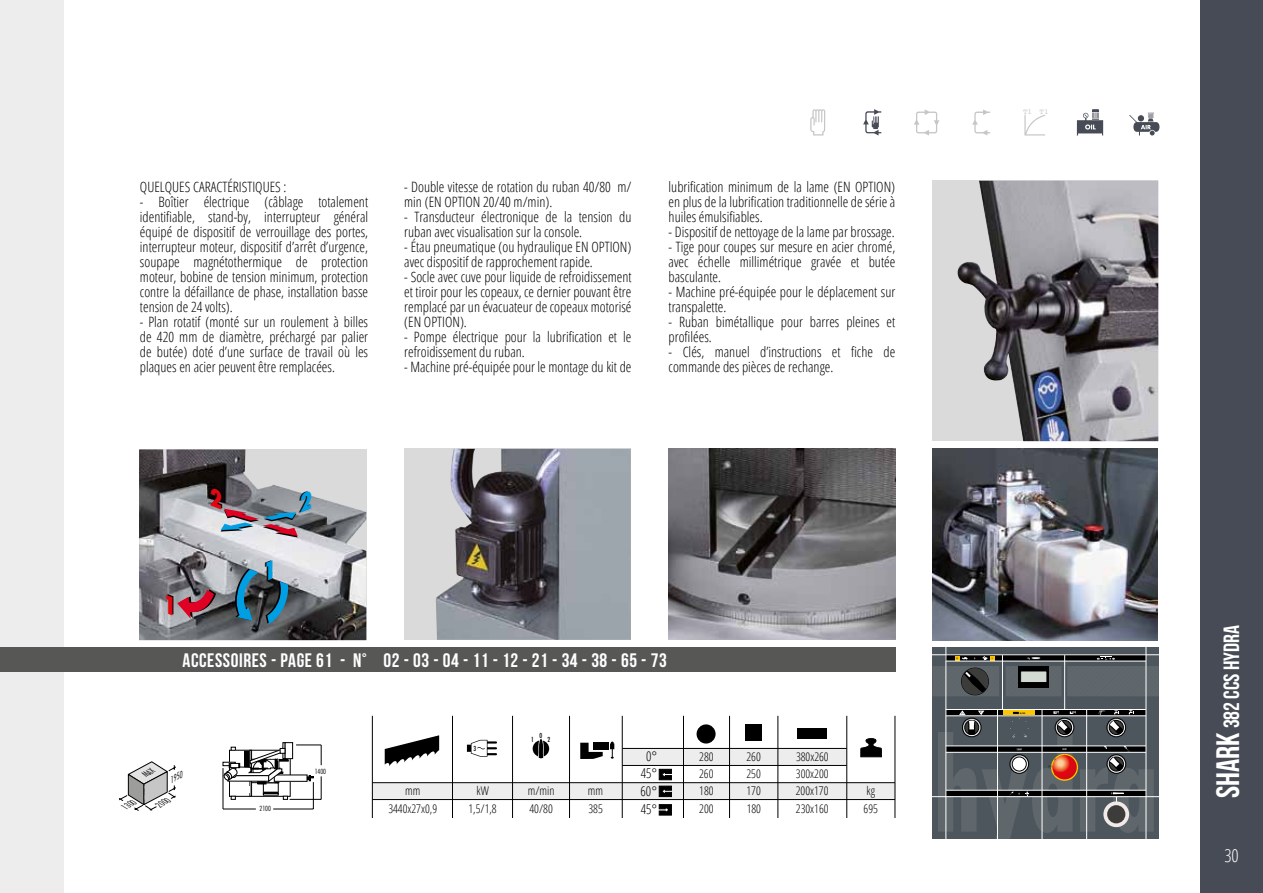
<style>
.page{position:relative;width:1263px;height:893px;background:#fff}
.page>*{position:absolute;margin:0;border:0;box-sizing:border-box;transform-origin:0 0}
.t1{font:22.05px "Bebas Neue";color:#fff}
.t2{font:19.5px "Bebas Neue";letter-spacing:.03em;color:#fff}
.t3{font:300 condensed 18px "Open Sans";color:#fff}
.t4{font:300 condensed 14.25px/15px "Open Sans";color:#000}
.t5{font:300 condensed 13.5px "Open Sans";color:#000}
.t6{font:300 condensed 12px/17.2px "Open Sans";color:#000;text-align:justify}
.t7{font:300 condensed 8.4px "Futura Std";color:#fff}
.t8{font:italic 300 condensed 8.25px "Futura Std";color:#000}
.t9{font:7.5px "Courier";color:#c6c6c6}
.t10{font:300 condensed 6.9px "Futura Std";color:#000}
.t11{font:condensed 6.75px "Futura Std";color:#000}
.s1{font-size:32.4px}
</style>
<div class="page">
<div style="left:1200px;top:0;width:63px;height:893px;background:#474b56"></div>
<img style="left:669px;top:449px;width:226px;height:191px">
<img style="left:932px;top:449px;width:226px;height:191px">
<div style="left:404px;top:449px;width:227px;height:191px;background:#dadada"></div>
<img style="left:436px;top:449px;width:195px;height:191px">
<div style="left:932px;top:181px;width:226px;height:260px;background:#dadada"></div>
<img style="left:957px;top:181px;width:201px;height:260px">
<div style="left:0;top:0;width:64px;height:893px;background:#ededed"></div>
<svg style="left:810px;top:109px;width:15px;height:26px"></svg>
<svg style="left:1077px;top:109px;width:26px;height:26px"></svg>
<svg style="left:914px;top:109px;width:25px;height:26px"></svg>
<svg style="left:863px;top:109px;width:18px;height:26px"></svg>
<svg style="left:972px;top:109px;width:18px;height:26px"></svg>
<svg style="left:1129px;top:113px;width:31px;height:22px"></svg>
<svg style="left:1024px;top:115px;width:21px;height:20px"></svg>
<div style="left:622px;top:748px;width:225px;height:18px;background:#ededed"></div>
<div style="left:372px;top:783px;width:523px;height:17px;background:#ededed"></div>
<svg style="left:659px;top:769px;width:13px;height:11px"></svg>
<svg style="left:659px;top:804px;width:13px;height:11px"></svg>
<svg style="left:659px;top:786px;width:13px;height:11px"></svg>
<svg style="left:385px;top:735px;width:54px;height:31px"></svg>
<svg style="left:467px;top:740px;width:30px;height:17px"></svg>
<svg style="left:533px;top:738px;width:16px;height:21px"></svg>
<div style="left:593px;top:742px;width:16px;height:8px;background:#000"></div>
<svg style="left:580px;top:743px;width:23px;height:16px"></svg>
<svg style="left:610px;top:741px;width:4px;height:18px"></svg>
<svg style="left:861px;top:738px;width:20px;height:19px"></svg>
<div style="left:797px;top:728px;width:30px;height:10px;background:#000"></div>
<div style="left:696px;top:724px;width:19px;height:19px;background:#000;border-radius:50%"></div>
<div style="left:745px;top:725px;width:16px;height:16px;background:#000"></div>
<hr style="left:372px;top:716px;width:1px;height:102px;background:#000">
<hr style="left:452px;top:716px;width:1px;height:102px;background:#000">
<hr style="left:512px;top:716px;width:1px;height:102px;background:#000">
<hr style="left:622px;top:716px;width:1px;height:102px;background:#000">
<hr style="left:683px;top:716px;width:1px;height:102px;background:#000">
<hr style="left:729px;top:716px;width:1px;height:102px;background:#000">
<hr style="left:777px;top:716px;width:1px;height:102px;background:#000">
<hr style="left:846px;top:716px;width:1px;height:102px;background:#000">
<hr style="left:895px;top:716px;width:1px;height:102px;background:#000">
<hr style="left:569px;top:716px;width:1px;height:102px;background:#000">
<hr style="left:622px;top:748px;width:225px;height:1px;background:#000">
<hr style="left:622px;top:765px;width:225px;height:1px;background:#000">
<hr style="left:372px;top:782px;width:523px;height:1px;background:#000">
<hr style="left:372px;top:799px;width:523px;height:1px;background:#000">
<div style="left:250px;top:750px;width:2px;height:46px;border:1px solid #000"></div>
<div style="left:263px;top:783px;width:15px;height:11px;border:1px solid #000"></div>
<hr style="left:223px;top:768px;width:1px;height:41px;background:#000">
<svg style="left:307px;top:775px;width:7px;height:34px"></svg>
<hr style="left:273px;top:809px;width:40px;height:1px;background:#000">
<hr style="left:223px;top:809px;width:33px;height:1px;background:#000">
<hr style="left:290px;top:799px;width:31px;height:1px;background:#000">
<svg style="left:321px;top:776px;width:1px;height:23px"></svg>
<svg style="left:296px;top:745px;width:26px;height:20px"></svg>
<svg style="left:231px;top:796px;width:5px;height:3px"></svg>
<svg style="left:263px;top:792px;width:25px;height:7px"></svg>
<div style="left:285px;top:742px;width:8px;height:17px;border:1px solid #000"></div>
<svg style="left:223px;top:742px;width:65px;height:42px"></svg>
<div style="left:932px;top:647px;width:227px;height:192px;background:#4c565c"></div>
<div style="left:946px;top:655px;width:200px;height:6px;background:#000"></div>
<div style="left:1067px;top:666px;width:92px;height:30px;background:#5f676b"></div>
<svg style="left:1006px;top:666px;width:55px;height:30px"></svg>
<svg style="left:955px;top:656px;width:13px;height:4px"></svg>
<svg style="left:982px;top:656px;width:12px;height:4px"></svg>
<svg style="left:1097px;top:656px;width:18px;height:4px"></svg>
<svg style="left:1028px;top:657px;width:12px;height:3px"></svg>
<hr style="left:932px;top:654px;width:227px;height:1px;background:#fff">
<hr style="left:946px;top:647px;width:1px;height:192px;background:#fff">
<hr style="left:1146px;top:647px;width:1px;height:192px;background:#fff">
<hr style="left:946px;top:661px;width:200px;height:1px;background:#fff">
<hr style="left:932px;top:796px;width:227px;height:1px;background:#fff">
<hr style="left:946px;top:709px;width:200px;height:1px;background:#fff">
<hr style="left:1064px;top:655px;width:1px;height:55px;background:#fff">
<hr style="left:1002px;top:655px;width:1px;height:55px;background:#fff">
<div style="left:1019px;top:666px;width:30px;height:22px;background:#000"></div>
<svg style="left:938px;top:710px;width:216px;height:129px"></svg>
<svg style="left:1052px;top:755px;width:25px;height:24px"></svg>
<svg style="left:932px;top:666px;width:67px;height:30px"></svg>
<div style="left:1020px;top:671px;width:27px;height:11px;background:#d2dad3"></div>
<img style="left:139px;top:449px;width:227px;height:191px">
<svg style="left:234px;top:569px;width:25px;height:52px"></svg>
<div style="left:0;top:647px;width:895px;height:24px;background:#575756"></div>
<svg style="left:119px;top:761px;width:57px;height:50px"></svg>
<svg style="left:265px;top:560px;width:23px;height:64px"></svg>
<svg style="left:167px;top:589px;width:49px;height:30px"></svg>
<svg style="left:210px;top:486px;width:101px;height:51px"></svg>
<p class="t4" style="left:140px;top:178px;width:148px">QUELQUES CARACTÉRISTIQUES :</p>
<p class="t4" style="left:140px;top:193px;width:230px;text-align:justify">- Boîtier électrique (câblage totalement identifiable, stand-by, interrupteur général équipé de dispositif de verrouillage des portes, interrupteur moteur, dispositif d’arrêt d’urgence, soupape magnétothermique de protection moteur, bobine de tension minimum, protection contre la défaillance de phase, installation basse tension de 24 volts).</p>
<p class="t4" style="left:140px;top:314px;width:230px;text-align:justify">- Plan rotatif (monté sur un roulement à billes de 420 mm de diamètre, préchargé par palier de butée) doté d’une surface de travail où les plaques en acier peuvent être remplacées.</p>
<p class="t4" style="left:404px;top:179px;width:229px">- Double vitesse de rotation du ruban 40/80 m/ min (EN OPTION 20/40 m/min).</p>
<p class="t4" style="left:404px;top:209px;width:229px">- Transducteur électronique de la tension du ruban avec visualisation sur la console.</p>
<p class="t4" style="left:404px;top:239px;width:229px">- Étau pneumatique (ou hydraulique EN OPTION) avec dispositif de rapprochement rapide.</p>
<p class="t4" style="left:404px;top:269px;width:229px;text-align:justify">- Socle avec cuve pour liquide de refroidissement et tiroir pour les copeaux, ce dernier pouvant être remplacé par un évacuateur de copeaux motorisé (EN OPTION).</p>
<p class="t4" style="left:404px;top:329px;width:229px">- Pompe électrique pour la lubrification et le refroidissement du ruban.</p>
<p class="t4" style="left:404px;top:359px;width:229px">- Machine pré-équipée pour le montage du kit de</p>
<p class="t4" style="left:669px;top:179px;width:228px;text-align:justify">lubrification minimum de la lame (EN OPTION) en plus de la lubrification traditionnelle de série à huiles émulsifiables.</p>
<p class="t4" style="left:669px;top:224px;width:228px">- Dispositif de nettoyage de la lame par brossage.</p>
<p class="t4" style="left:669px;top:239px;width:228px;text-align:justify">- Tige pour coupes sur mesure en acier chromé, avec échelle millimétrique gravée et butée basculante.</p>
<p class="t4" style="left:669px;top:284px;width:228px">- Machine pré-équipée pour le déplacement sur transpalette.</p>
<p class="t4" style="left:669px;top:314px;width:228px">- Ruban bimétallique pour barres pleines et profilées.</p>
<p class="t4" style="left:669px;top:344px;width:228px">- Clés, manuel d’instructions et fiche de commande des pièces de rechange.</p>
<h2 class="t2" style="left:183px;top:649px;width:486px">ACCESSOIRES - PAGE 61 - N° 02 - 03 - 04 - 11 - 12 - 21 - 34 - 38 - 65 - 73</h2>
<p class="t8" style="left:122px;top:803px;width:15px;rotate:-30deg">1300</p>
<p class="t8" style="left:167px;top:777px;width:15px;rotate:-30deg">1950</p>
<p class="t8" style="left:156px;top:801px;width:15px;rotate:-30deg">2000</p>
<p class="t7" style="left:264px;top:750px;width:25px">332hydra</p>
<p class="t10" style="left:260px;top:805px;width:13px">2100</p>
<p class="t10" style="left:315px;top:767px;width:13px">1400</p>
<p class="t11" style="left:540px;top:731px;width:4px">0</p>
<p class="t11" style="left:531px;top:735px;width:4px">1</p>
<p class="t11" style="left:548px;top:735px;width:4px">2</p>
<p class="t11" style="left:473px;top:744px;width:4px">3</p>
<p class="t5" style="left:646px;top:747px;width:13px">0°</p>
<p class="t6" style="left:699px;top:748px;width:16px">280<br>260<br>180<br>200</p>
<p class="t6" style="left:746px;top:748px;width:16px">260<br>250<br>170<br>180</p>
<p class="t6" style="left:796px;top:748px;width:34px">380x260<br>300x200<br>200x170<br>230x160</p>
<p class="t5" style="left:641px;top:764px;width:18px">45°</p>
<p class="t6" style="left:405px;top:781px;width:17px">mm</p>
<p class="t6" style="left:476px;top:781px;width:14px">kW</p>
<p class="t6" style="left:528px;top:781px;width:28px">m/min</p>
<p class="t6" style="left:588px;top:781px;width:17px">mm</p>
<p class="t6" style="left:866px;top:781px;width:10px">kg</p>
<p class="t5" style="left:641px;top:782px;width:18px">60°</p>
<p class="t6" style="left:388px;top:799px;width:50px">3440x27x0,9</p>
<p class="t6" style="left:468px;top:799px;width:30px">1,5/1,8</p>
<p class="t6" style="left:529px;top:799px;width:25px">40/80</p>
<p class="t6" style="left:588px;top:799px;width:16px">385</p>
<p class="t6" style="left:863px;top:799px;width:16px">695</p>
<p class="t5" style="left:641px;top:800px;width:18px">45°</p>
<p class="t9" style="left:1023px;top:106px;width:27px">T1 T1</p>
<h1 class="t1" style="left:1219px;top:798px;width:175px;rotate:-90deg"><span class="s1">SHARK</span> 382 CCS HYDRA</h1>
<p class="t3" style="left:1224px;top:843px;width:16px">30</p>
</div>
